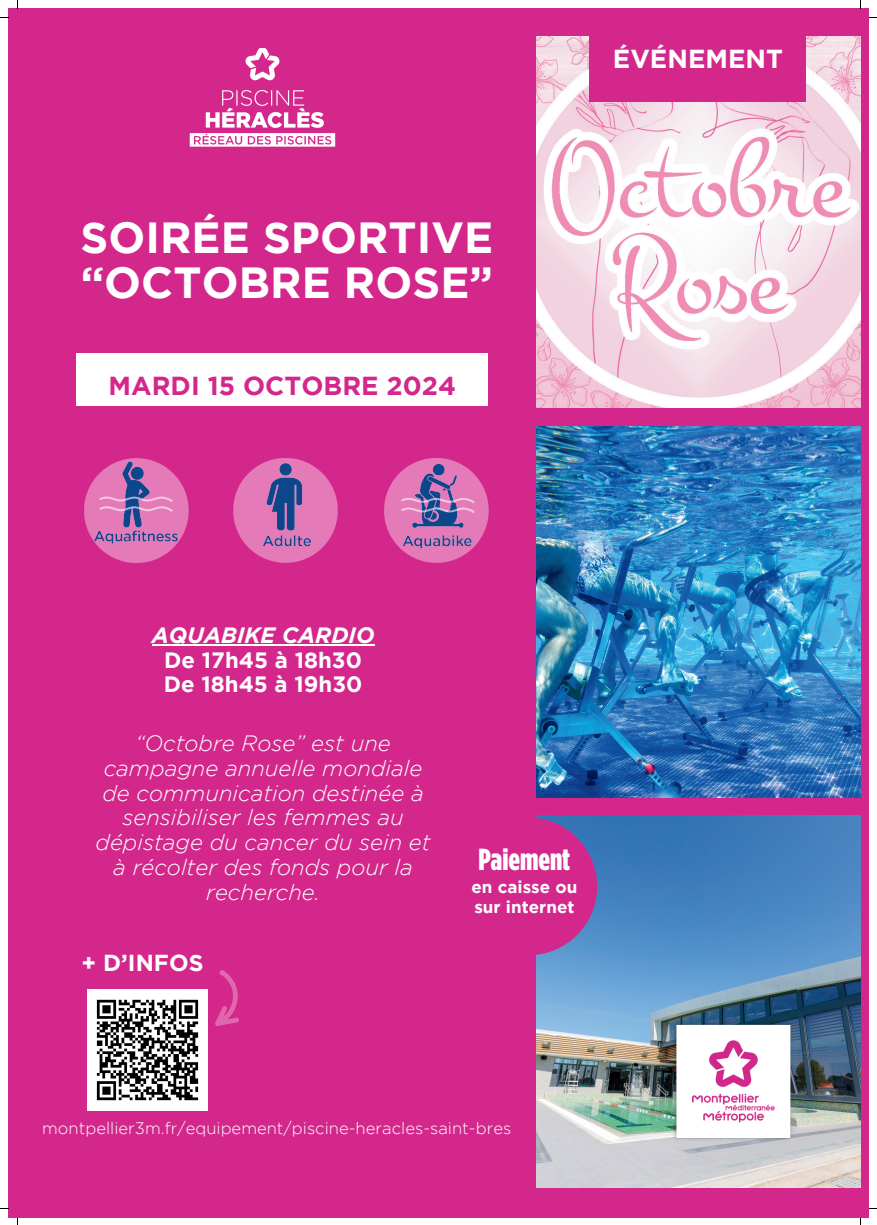
<style>
.page{position:relative;width:877px;height:1225px;background:#fff}
.page>*{position:absolute;margin:0;border:0;box-sizing:border-box;transform-origin:0 0}
.t1{font:700 43.4px/45px "Gotham";color:#fff}
.t2{font:30.4px "Anonymous";color:#fff}
.t3{font:700 26px "Gotham";color:#d3278c}
.t4{font:700 26px "Gotham";color:#fff}
.t5{font:700 23.1px "Gotham";color:#fff}
.t6{font:italic 300 22.1px/24.8px "Gotham";color:#fff;text-align:center}
.t7{font:700 22.1px/24.8px "Gotham";color:#fff}
.t8{font:italic 700 22.1px "Gotham";color:#fff}
.t9{font:700 17px/20.2px "Gotham";color:#fff}
.t10{font:300 16.6px "Gotham";color:#fff}
</style>
<div class="page">
<div style="left:8px;top:8px;width:861px;height:1209px;background:#d3278c"></div>
<img style="left:536px;top:426px;width:323px;height:371px">
<img style="left:536px;top:815px;width:323px;height:372px">
<img style="left:536px;top:36px;width:323px;height:371px">
<svg style="left:215px;top:970px;width:24px;height:55px"></svg>
<div style="left:459px;top:817px;width:138px;height:138px;background:#d3278c;border-radius:50%"></div>
<div style="left:76px;top:354px;width:412px;height:52px;background:#fff"></div>
<div style="left:589px;top:17px;width:216px;height:85px;background:#d3278c"></div>
<img style="left:189px;top:48px;width:147px;height:99px">
<img style="left:84px;top:458px;width:105px;height:105px">
<img style="left:87px;top:989px;width:120px;height:121px">
<img style="left:670px;top:1017px;width:125px;height:127px">
<img style="left:233px;top:458px;width:105px;height:105px">
<img style="left:384px;top:458px;width:105px;height:105px">
<hr style="left:152px;top:644px;width:222px;height:2px;background:#fff">
<h1 class="t1" style="left:80px;top:215px;width:414px">SOIRÉE SPORTIVE “OCTOBRE ROSE”</h1>
<p class="t3" style="left:108px;top:369px;width:349px">MARDI 15 OCTOBRE 2024</p>
<p class="t4" style="left:612px;top:41px;width:172px">ÉVÉNEMENT</p>
<p class="t8" style="left:152px;top:620px;width:224px">AQUABIKE CARDIO</p>
<p class="t7" style="left:164px;top:647px;width:200px">De 17h45 à 18h30<br>De 18h45 à 19h30</p>
<p class="t6" style="left:95px;top:730px;width:336px">“Octobre Rose” est une campagne annuelle mondiale de communication destinée à sensibiliser les femmes au dépistage du cancer du sein et à récolter des fonds pour la recherche.</p>
<p class="t5" style="left:81px;top:947px;width:124px">+ D’INFOS</p>
<h2 class="t2" style="left:478px;top:845px;width:93px">Paiement</h2>
<p class="t9" style="left:471px;top:876px;width:107px">en caisse ou sur internet</p>
<p class="t10" style="left:42px;top:1117px;width:470px">montpellier3m.fr/equipement/piscine-heracles-saint-bres</p>
</div>
